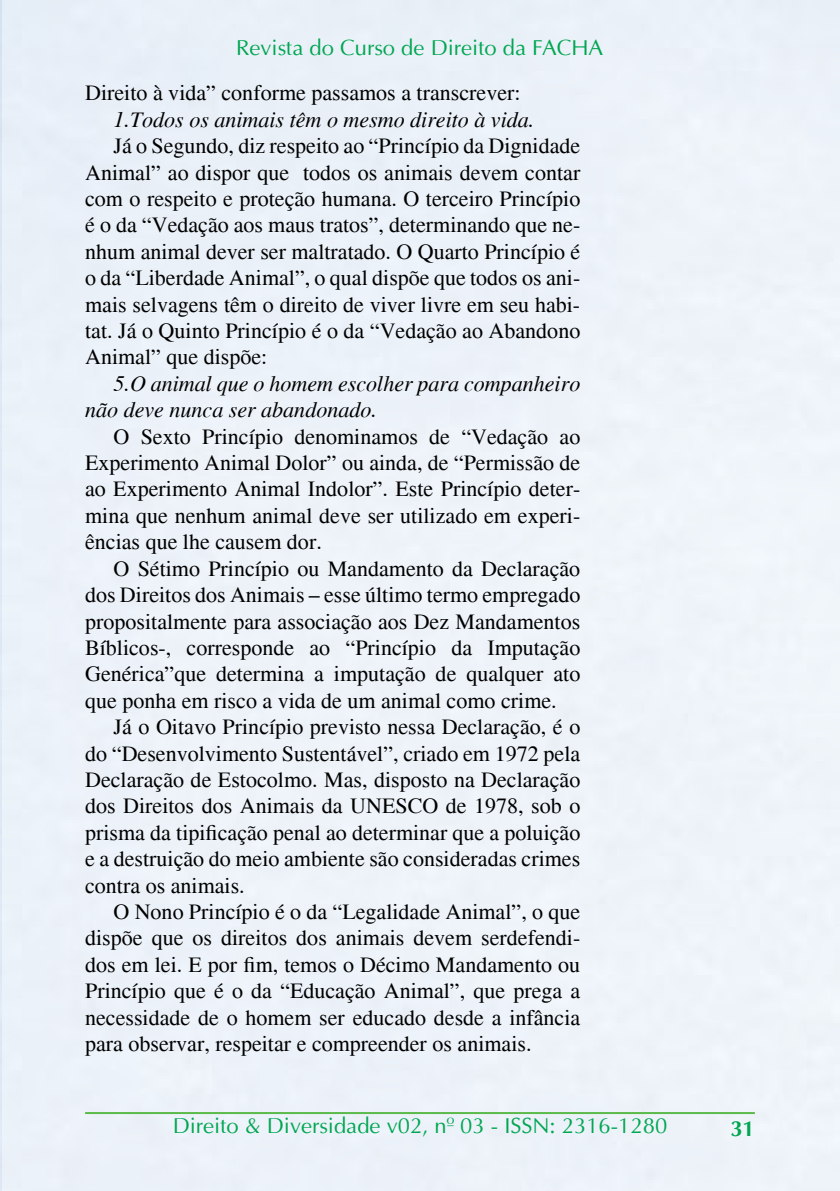
<style>
.page{position:relative;width:840px;height:1191px;background:#fff}
.page>*{position:absolute;margin:0;border:0;box-sizing:border-box;transform-origin:0 0}
.t1{font:22px/26.4px "Times";color:#000;text-align:justify}
.t2{font:italic 22px/26.4px "Times";color:#000}
.t3{font:22px "Ottawa Plain";color:#00a651}
.t4{font:700 22px "Ottawa";color:#00a651}
</style>
<div class="page">
<div style="left:0;top:0;width:839px;height:1191px;background:#edf2f9"></div>
<hr style="left:85px;top:1112px;width:669px;height:2px;background:#5bba4a">
<p class="t3" style="left:236px;top:35px;width:368px">Revista do Curso de Direito da FACHA</p>
<p class="t1" style="left:85px;top:80px;width:436px">Direito à vida” conforme passamos a transcrever:</p>
<p class="t2" style="left:113px;top:107px;width:422px">1.Todos os animais têm o mesmo direito à vida.</p>
<p class="t1" style="left:85px;top:133px;width:496px;text-indent:28px">Já o Segundo, diz respeito ao “Princípio da Dignidade Animal” ao dispor que todos os animais devem contar com o respeito e proteção humana. O terceiro Princípio é o da “Vedação aos maus tratos”, determinando que ne&shy;nhum animal dever ser maltratado. O Quarto Princípio é o da “Liberdade Animal”, o qual dispõe que todos os ani&shy;mais selvagens têm o direito de viver livre em seu habi&shy;tat. Já o Quinto Princípio é o da “Vedação ao Abandono Animal” que dispõe:</p>
<p class="t2" style="left:85px;top:371px;width:496px;text-indent:28px">5.O animal que o homem escolher para companheiro não deve nunca ser abandonado.</p>
<p class="t1" style="left:85px;top:423px;width:496px;text-indent:28px">O Sexto Princípio denominamos de “Vedação ao Experimento Animal Dolor” ou ainda, de “Permissão de ao Experimento Animal Indolor”. Este Princípio deter&shy;mina que nenhum animal deve ser utilizado em experi&shy;ências que lhe causem dor.</p>
<p class="t1" style="left:85px;top:555px;width:496px;text-indent:28px">O Sétimo Princípio ou Mandamento da Declaração dos Direitos dos Animais – esse último termo empregado propositalmente para associação aos Dez Mandamentos Bíblicos-, corresponde ao “Princípio da Imputação Genérica”que determina a imputação de qualquer ato que ponha em risco a vida de um animal como crime.</p>
<p class="t1" style="left:85px;top:714px;width:496px;text-indent:28px">Já o Oitavo Princípio previsto nessa Declaração, é o do “Desenvolvimento Sustentável”, criado em 1972 pela Declaração de Estocolmo. Mas, disposto na Declaração dos Direitos dos Animais da UNESCO de 1978, sob o prisma da tipificação penal ao determinar que a poluição e a destruição do meio ambiente são consideradas crimes contra os animais.</p>
<p class="t1" style="left:85px;top:898px;width:496px;text-indent:28px">O Nono Princípio é o da “Legalidade Animal”, o que dispõe que os direitos dos animais devem serdefendi&shy;dos em lei. E por fim, temos o Décimo Mandamento ou Princípio que é o da “Educação Animal”, que prega a necessidade de o homem ser educado desde a infância para observar, respeitar e compreender os animais.</p>
<p class="t3" style="left:173px;top:1113px;width:496px">Direito &amp; Diversidade v02, nº 03 - ISSN: 2316-1280</p>
<p class="t4" style="left:730px;top:1115px;width:26px">31</p>
</div>
